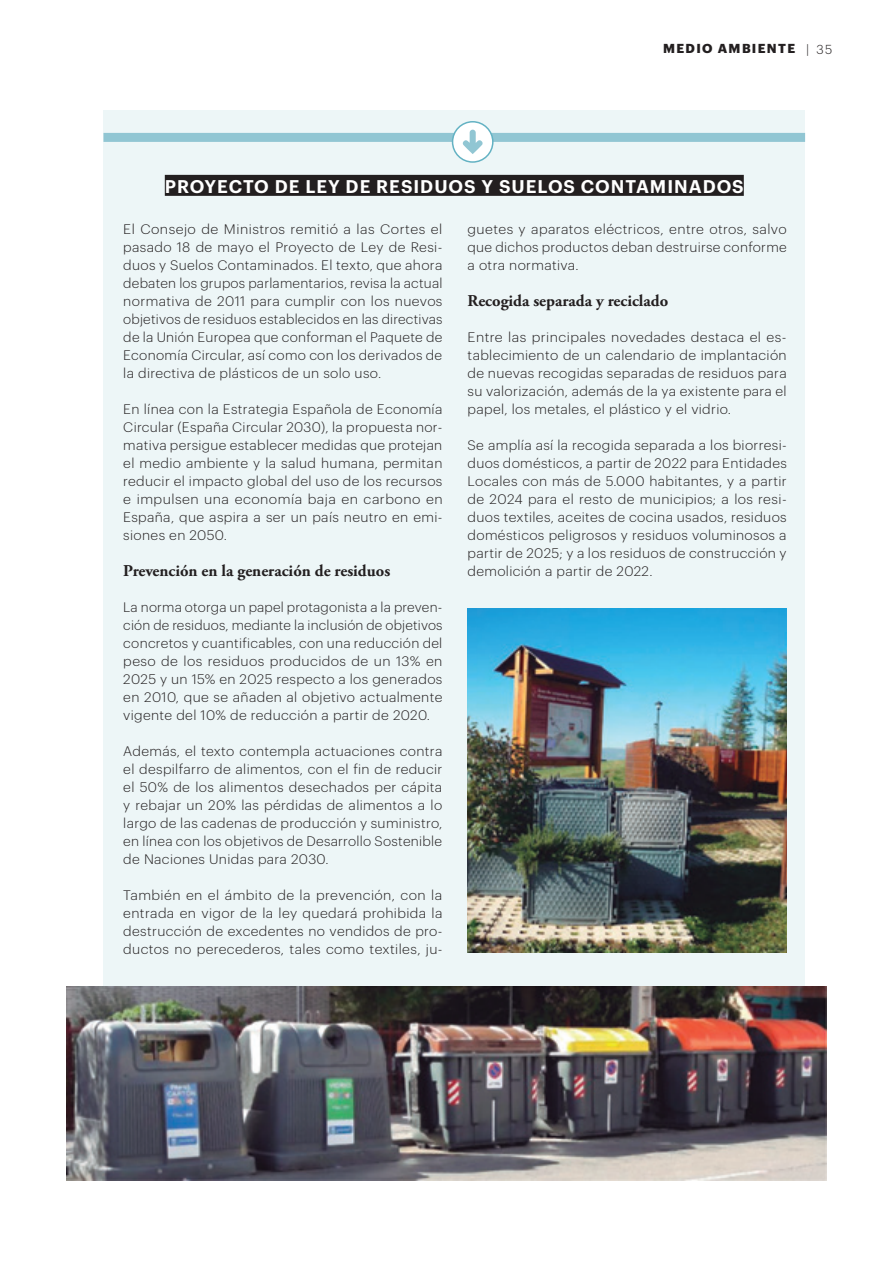
<style>
.page{position:relative;width:893px;height:1263px;background:#fff}
.page>*{position:absolute;margin:0;border:0;box-sizing:border-box;transform-origin:0 0}
.t1{font:600 18px "Graphik";letter-spacing:.055em;color:#fff}
.t2{font:700 16.5px "Adobe Garamond Pro";color:#231f20}
.t3{font:300 13.5px/18px "Graphik";letter-spacing:.025em;color:#231f20;text-align:justify}
.t4{font:300 13.5px/18px "Graphik";letter-spacing:.025em;color:#231f20;text-align:justify;scale:1.05 1}
.t5{font:300 13.5px/18px "Graphik";letter-spacing:.025em;color:#231f20;text-align:justify;scale:1.04 1}
.t6{font:700 12.75px "Graphik";color:#231f20}
.t7{font:300 12.75px "Graphik";color:#231f20}
</style>
<div class="page">
<div style="left:103px;top:111px;width:702px;height:1015px;background:#edf6f7"></div>
<div style="left:103px;top:133px;width:702px;height:9px;background:#91c6d3"></div>
<div style="left:453px;top:122px;width:40px;height:40px;background:#fff;border-radius:50%"></div>
<div style="left:452px;top:121px;width:42px;height:42px;border:2px solid #63b2c3;border-radius:50%"></div>
<svg style="left:463px;top:130px;width:20px;height:24px"></svg>
<div style="left:165px;top:175px;width:579px;height:21px;background:#231f20"></div>
<img style="left:67px;top:986px;width:759px;height:194px">
<img style="left:468px;top:608px;width:319px;height:344px">
<p class="t6" style="left:663px;top:39px;width:11px">MEDIO</p>
<p class="t6" style="left:718px;top:39px;width:11px">AMBIENTE</p>
<p class="t7" style="left:806px;top:40px;width:28px">| 35</p>
<h1 class="t1" style="left:165px;top:173px;width:580px">PROYECTO DE LEY DE RESIDUOS Y SUELOS CONTAMINADOS</h1>
<p class="t4" style="left:123px;top:219px;width:306px">El Consejo de Ministros remitió a las Cortes el pasado 18 de mayo el Proyecto de Ley de Resi&shy;duos y Suelos Contaminados. El texto, que ahora debaten los grupos parlamentarios, revisa la actual normativa de 2011 para cumplir con los nuevos objetivos de residuos establecidos en las directivas de la Unión Europea que conforman el Paquete de Economía Circular, así como con los derivados de la directiva de plásticos de un solo uso.</p>
<p class="t3" style="left:123px;top:399px;width:321px">En línea con la Estrategia Española de Economía Circular (España Circular 2030), la propuesta nor&shy;mativa persigue establecer medidas que protejan el medio ambiente y la salud humana, permitan reducir el impacto global del uso de los recursos e impulsen una economía baja en carbono en España, que aspira a ser un país neutro en emi&shy;siones en 2050.</p>
<p class="t2" style="left:123px;top:561px;width:268px">Prevención en la generación de residuos</p>
<p class="t3" style="left:123px;top:597px;width:321px">La norma otorga un papel protagonista a la preven&shy;ción de residuos, mediante la inclusión de objetivos concretos y cuantificables, con una reducción del peso de los residuos producidos de un 13% en 2025 y un 15% en 2025 respecto a los generados en 2010, que se añaden al objetivo actualmente vigente del 10% de reducción a partir de 2020.</p>
<p class="t3" style="left:123px;top:741px;width:321px">Además, el texto contempla actuaciones contra el despilfarro de alimentos, con el fin de reducir el 50% de los alimentos desechados per cápita y rebajar un 20% las pérdidas de alimentos a lo largo de las cadenas de producción y suministro, en línea con los objetivos de Desarrollo Sostenible de Naciones Unidas para 2030.</p>
<p class="t5" style="left:123px;top:885px;width:308px">También en el ámbito de la prevención, con la entrada en vigor de la ley quedará prohibida la destrucción de excedentes no vendidos de pro&shy;ductos no perecederos, tales como textiles, ju-</p>
<p class="t5" style="left:468px;top:219px;width:308px">guetes y aparatos eléctricos, entre otros, salvo que dichos productos deban destruirse conforme a otra normativa.</p>
<p class="t2" style="left:468px;top:291px;width:202px">Recogida separada y reciclado</p>
<p class="t4" style="left:468px;top:327px;width:305px">Entre las principales novedades destaca el es&shy;tablecimiento de un calendario de implantación de nuevas recogidas separadas de residuos para su valorización, además de la ya existente para el papel, los metales, el plástico y el vidrio.</p>
<p class="t3" style="left:468px;top:435px;width:321px">Se amplía así la recogida separada a los biorresi&shy;duos domésticos, a partir de 2022 para Entidades Locales con más de 5.000 habitantes, y a partir de 2024 para el resto de municipios; a los resi&shy;duos textiles, aceites de cocina usados, residuos domésticos peligrosos y residuos voluminosos a partir de 2025; y a los residuos de construcción y demolición a partir de 2022.</p>
</div>
